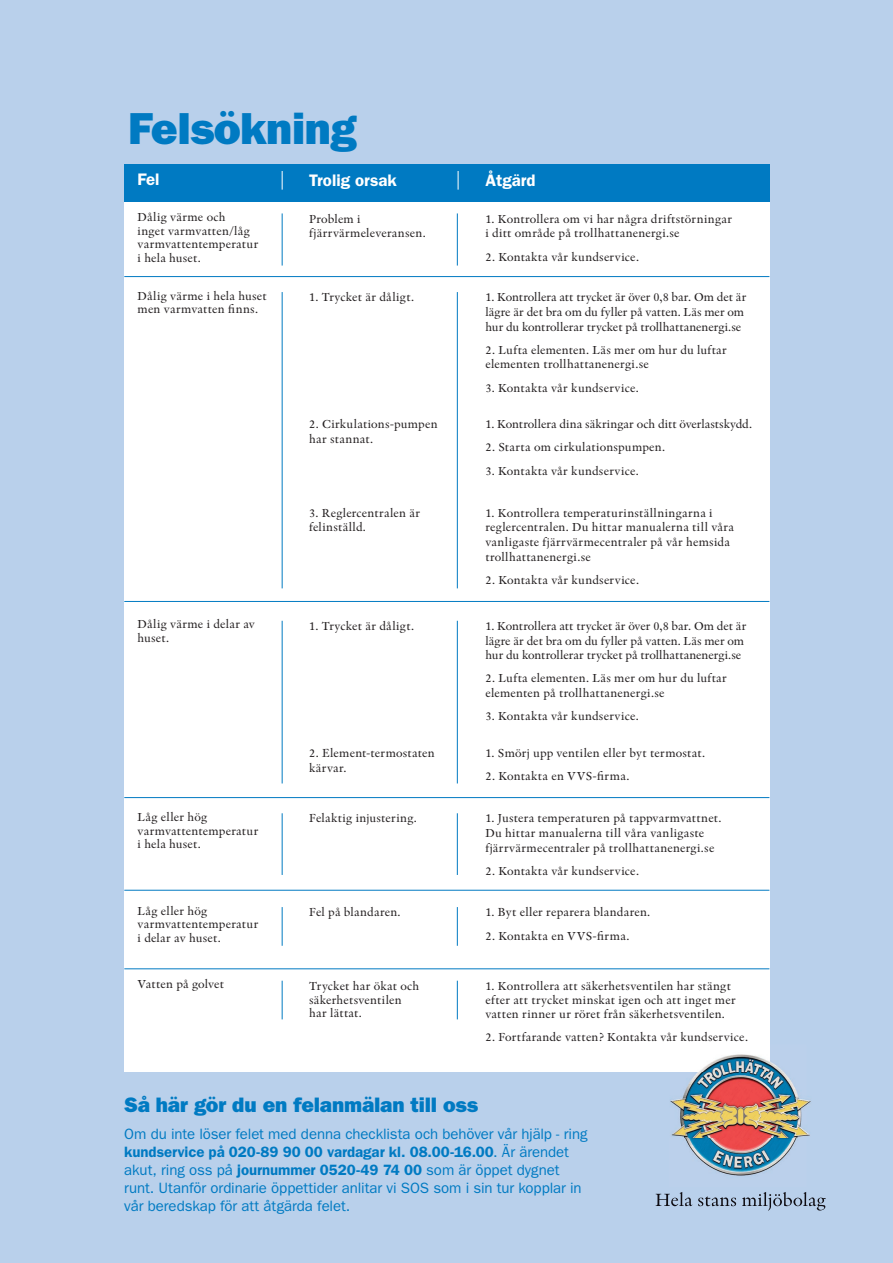
<style>
.page{position:relative;width:893px;height:1263px;background:#b9d0eb}
.page>*{position:absolute;margin:0;border:0;box-sizing:border-box;transform-origin:0 0}
.t1{font:45px "ITC Franklin Gothic Std Hvy";letter-spacing:-.01em;color:#007ac2}
.t2{font:21px "ITC Franklin Gothic Std Hvy";letter-spacing:-.005em;color:#007ac2}
.t3{font:600 16.8px "ITC Franklin Gothic Std";color:#fff}
.t4{font:15px/18px "ITC Franklin Gothic Std";letter-spacing:-.005em;color:#007ac2}
.t5{font:12.15px/14.5px "Indigo TOP";letter-spacing:.01em;color:#231f20}
.t6{font:12.15px/14.5px "Indigo TOP";letter-spacing:-.01em;color:#231f20}
.s1{font-weight:600}
</style>
<div class="page">
<div style="left:124px;top:164px;width:645px;height:39px;background:#007ac2"></div>
<div style="left:124px;top:202px;width:645px;height:869px;background:#fff"></div>
<hr style="left:282px;top:213px;width:1px;height:53px;background:#007ac2">
<hr style="left:282px;top:813px;width:1px;height:62px;background:#007ac2">
<hr style="left:282px;top:907px;width:1px;height:39px;background:#007ac2">
<hr style="left:282px;top:981px;width:1px;height:38px;background:#007ac2">
<hr style="left:282px;top:292px;width:1px;height:296px;background:#007ac2">
<hr style="left:282px;top:621px;width:1px;height:162px;background:#007ac2">
<svg style="left:282px;top:171px;width:1px;height:19px"></svg>
<svg style="left:458px;top:171px;width:1px;height:19px"></svg>
<hr style="left:457px;top:213px;width:1px;height:53px;background:#007ac2">
<hr style="left:457px;top:813px;width:1px;height:62px;background:#007ac2">
<hr style="left:457px;top:907px;width:1px;height:39px;background:#007ac2">
<hr style="left:457px;top:981px;width:1px;height:38px;background:#007ac2">
<hr style="left:457px;top:292px;width:1px;height:296px;background:#007ac2">
<hr style="left:457px;top:621px;width:1px;height:162px;background:#007ac2">
<hr style="left:124px;top:276px;width:645px;height:1px;background:#007ac2">
<hr style="left:124px;top:601px;width:645px;height:1px;background:#007ac2">
<hr style="left:124px;top:797px;width:645px;height:1px;background:#007ac2">
<hr style="left:124px;top:890px;width:645px;height:1px;background:#007ac2">
<hr style="left:124px;top:968px;width:645px;height:1px;background:#007ac2">
<img style="left:669px;top:1044px;width:142px;height:132px">
<img style="left:669px;top:1044px;width:100px;height:27px">
<svg style="left:656px;top:1192px;width:36px;height:14px"></svg>
<svg style="left:698px;top:1196px;width:38px;height:10px"></svg>
<svg style="left:742px;top:1192px;width:83px;height:18px"></svg>
<h1 class="t1" style="left:128px;top:102px;width:230px">Felsökning</h1>
<h3 class="t3" style="left:138px;top:169px;width:24px">Fel</h3>
<h3 class="t3" style="left:309px;top:170px;width:89px">Trolig orsak</h3>
<h3 class="t3" style="left:485px;top:170px;width:52px">Åtgärd</h3>
<p class="t5" style="left:138px;top:210px;width:122px;line-height:13.6px">Dålig värme och<br>inget varmvatten/låg varmvattentemperatur i hela huset.</p>
<p class="t5" style="left:309px;top:211px;width:118px">Problem i fjärrvärmeleveransen.</p>
<p class="t5" style="left:485px;top:211px;width:248px">1. Kontrollera om vi har några driftstörningar i ditt område på trollhattanenergi.se</p>
<p class="t5" style="left:485px;top:249px;width:155px">2. Kontakta vår kundservice.</p>
<p class="t5" style="left:138px;top:289px;width:131px;line-height:13.6px">Dålig värme i hela huset men varmvatten finns.</p>
<p class="t5" style="left:309px;top:290px;width:106px">1. Trycket är dåligt.</p>
<p class="t6" style="left:485px;top:290px;width:262px">1. Kontrollera att trycket är över 0,8 bar. Om det är lägre är det bra om du fyller på vatten. Läs mer om hur du kontrollerar trycket på trollhattanenergi.se</p>
<p class="t5" style="left:485px;top:342px;width:243px">2. Lufta elementen. Läs mer om hur du luftar elementen trollhattanenergi.se</p>
<p class="t5" style="left:485px;top:380px;width:155px">3. Kontakta vår kundservice.</p>
<p class="t5" style="left:309px;top:417px;width:130px">2. Cirkulations-pumpen har stannat.</p>
<p class="t5" style="left:485px;top:417px;width:268px">1. Kontrollera dina säkringar och ditt överlastskydd.</p>
<p class="t5" style="left:485px;top:440px;width:181px">2. Starta om cirkulationspumpen.</p>
<p class="t5" style="left:485px;top:463px;width:155px">3. Kontakta vår kundservice.</p>
<p class="t5" style="left:309px;top:505px;width:112px">3. Reglercentralen är felinställd.</p>
<p class="t5" style="left:485px;top:505px;width:250px">1. Kontrollera temperaturinställningarna i reglercentralen. Du hittar manualerna till våra vanligaste fjärrvärmecentraler på vår hemsida trollhattanenergi.se</p>
<p class="t5" style="left:485px;top:573px;width:155px">2. Kontakta vår kundservice.</p>
<p class="t5" style="left:138px;top:617px;width:119px;line-height:13.6px">Dålig värme i delar av huset.</p>
<p class="t5" style="left:309px;top:619px;width:106px">1. Trycket är dåligt.</p>
<p class="t6" style="left:485px;top:619px;width:262px">1. Kontrollera att trycket är över 0,8 bar. Om det är lägre är det bra om du fyller på vatten. Läs mer om hur du kontrollerar trycket på trollhattanenergi.se</p>
<p class="t5" style="left:485px;top:671px;width:243px">2. Lufta elementen. Läs mer om hur du luftar elementen på trollhattanenergi.se</p>
<p class="t5" style="left:485px;top:709px;width:155px">3. Kontakta vår kundservice.</p>
<p class="t5" style="left:309px;top:746px;width:127px">2. Element-termostaten kärvar.</p>
<p class="t5" style="left:485px;top:746px;width:221px">1. Smörj upp ventilen eller byt termostat.</p>
<p class="t5" style="left:485px;top:769px;width:145px">2. Kontakta en VVS-firma.</p>
<p class="t5" style="left:138px;top:810px;width:122px;line-height:13.6px">Låg eller hög varmvattentemperatur i hela huset.</p>
<p class="t5" style="left:138px;top:904px;width:122px;line-height:13.6px">Låg eller hög varmvattentemperatur i delar av huset.</p>
<p class="t5" style="left:138px;top:977px;width:88px">Vatten på golvet</p>
<p class="t5" style="left:309px;top:811px;width:109px">Felaktig injustering.</p>
<p class="t5" style="left:309px;top:905px;width:93px">Fel på blandaren.</p>
<p class="t5" style="left:309px;top:979px;width:112px;line-height:13.6px">Trycket har ökat och säkerhetsventilen har lättat.</p>
<p class="t5" style="left:485px;top:811px;width:238px">1. Justera temperaturen på tappvarmvattnet.<br>Du hittar manualerna till våra vanligaste fjärrvärmecentraler på trollhattanenergi.se</p>
<p class="t5" style="left:485px;top:863px;width:155px">2. Kontakta vår kundservice.</p>
<p class="t5" style="left:485px;top:905px;width:166px">1. Byt eller reparera blandaren.</p>
<p class="t5" style="left:485px;top:928px;width:145px">2. Kontakta en VVS-firma.</p>
<p class="t5" style="left:485px;top:979px;width:252px;line-height:14.1px">1. Kontrollera att säkerhetsventilen har stängt efter att trycket minskat igen och att inget mer vatten rinner ur röret från säkerhetsventilen.</p>
<p class="t5" style="left:485px;top:1030px;width:264px">2. Fortfarande vatten? Kontakta vår kundservice.</p>
<h2 class="t2" style="left:124px;top:1093px;width:355px">Så här gör du en felanmälan till oss</h2>
<p class="t4" style="left:124px;top:1125px;width:465px">Om du inte löser felet med denna checklista och behöver vår hjälp - ring <span class="s1">kundservice på 020-89 90 00 vardagar kl. 08.00-16.00</span>. Är ärendet akut, ring oss på <span class="s1">journummer 0520-49 74 00</span> som är öppet dygnet runt. Utanför ordinarie öppettider anlitar vi SOS som i sin tur kopplar in vår beredskap för att åtgärda felet.</p>
</div>
